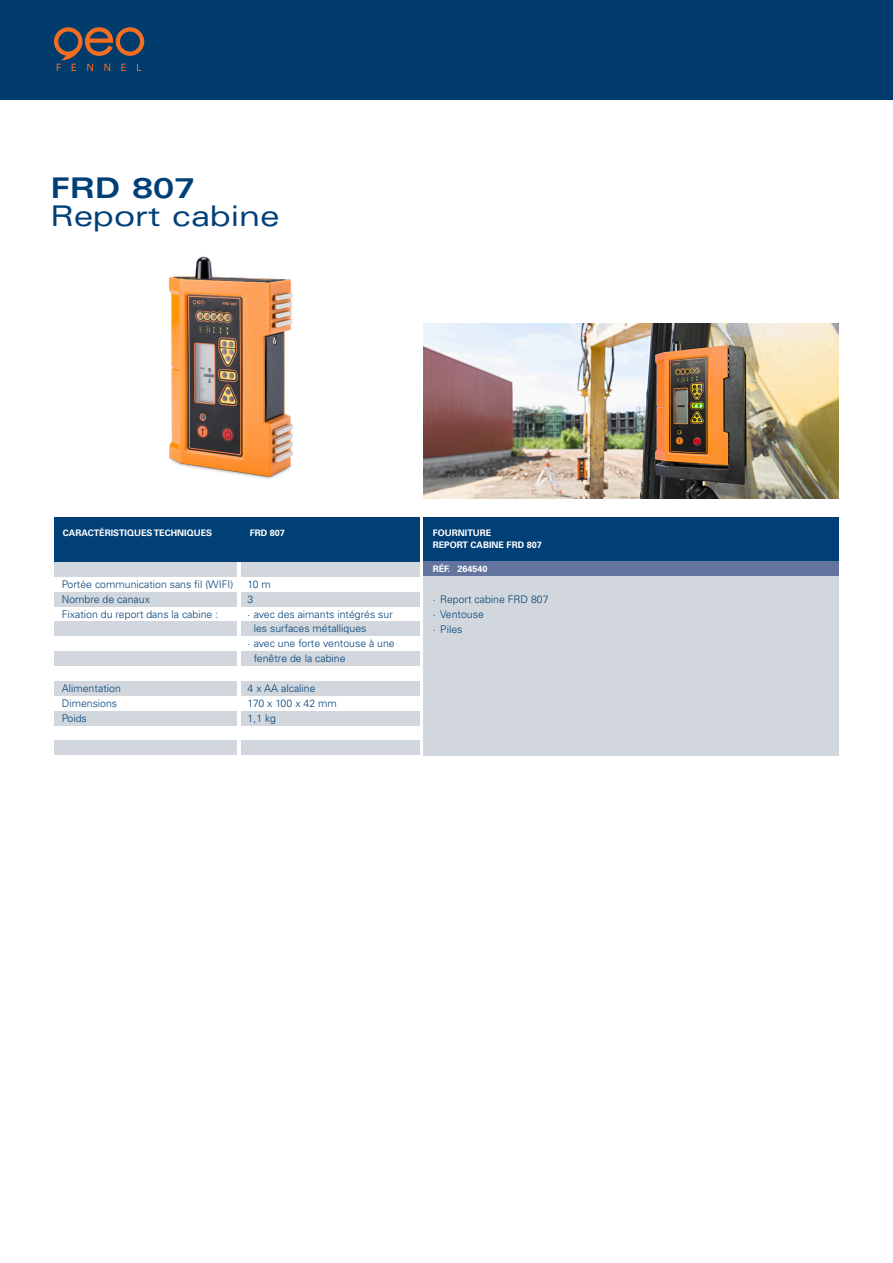
<style>
.page{position:relative;width:893px;height:1263px;background:#fff}
.page>*{position:absolute;margin:0;border:0;box-sizing:border-box;transform-origin:0 0}
.PRODUKT_2_Titel{font:expanded 28.5px "Univers LT Std";color:#014077}
.PRODUKT_2_Titel-2{font:700 expanded 28.5px "Univers LT Std";color:#014077}
.Text_in_Kästen{font:300 10.5px/14.9px "Univers LT Std";color:#014077}
.Text_in_seitlichen_K{font:300 10.5px "Univers LT Std";color:#014077}
.KASTEN_Head_blau{font:700 9px "Univers LT Std";color:#fff}
</style>
<div class="page">
<div style="left:0;top:0;width:893px;height:100px;background:#013c6c"></div>
<svg style="left:54px;top:27px;width:90px;height:44px"></svg>
<img style="left:169px;top:256px;width:124px;height:223px">
<img style="left:424px;top:324px;width:415px;height:174px">
<div style="left:424px;top:517px;width:415px;height:45px;background:#014077"></div>
<div style="left:424px;top:561px;width:415px;height:194px;background:#d1d7dc"></div>
<div style="left:241px;top:651px;width:179px;height:15px;background:#d1d7dc"></div>
<div style="left:54px;top:651px;width:183px;height:15px;background:#d1d7dc"></div>
<div style="left:241px;top:621px;width:179px;height:15px;background:#d1d7dc"></div>
<div style="left:54px;top:621px;width:183px;height:15px;background:#d1d7dc"></div>
<div style="left:241px;top:681px;width:179px;height:15px;background:#d1d7dc"></div>
<div style="left:241px;top:740px;width:179px;height:15px;background:#d1d7dc"></div>
<div style="left:54px;top:681px;width:183px;height:15px;background:#d1d7dc"></div>
<div style="left:54px;top:740px;width:183px;height:15px;background:#d1d7dc"></div>
<div style="left:241px;top:711px;width:179px;height:15px;background:#d1d7dc"></div>
<div style="left:54px;top:711px;width:183px;height:15px;background:#d1d7dc"></div>
<div style="left:241px;top:592px;width:179px;height:15px;background:#d1d7dc"></div>
<div style="left:54px;top:592px;width:183px;height:15px;background:#d1d7dc"></div>
<div style="left:241px;top:562px;width:179px;height:15px;background:#d1d7dc"></div>
<div style="left:54px;top:562px;width:183px;height:15px;background:#d1d7dc"></div>
<div style="left:424px;top:561px;width:415px;height:15px;background:#63749e"></div>
<div style="left:54px;top:517px;width:366px;height:45px;background:#014077"></div>
<p class="PRODUKT_2_Titel-2" style="left:51px;top:171px;width:146px">FRD 807</p>
<p class="PRODUKT_2_Titel" style="left:51px;top:199px;width:230px">Report cabine</p>
<p class="KASTEN_Head_blau" style="left:63px;top:527px;width:151px">CARACTÉRISTIQUES TECHNIQUES</p>
<p class="KASTEN_Head_blau" style="left:250px;top:527px;width:37px">FRD 807</p>
<p class="Text_in_Kästen" style="left:62px;top:577px;width:173px">Portée communication sans fil (WIFI)</p>
<p class="Text_in_Kästen" style="left:248px;top:577px;width:25px">10 m</p>
<p class="Text_in_Kästen" style="left:62px;top:591px;width:90px">Nombre de canaux</p>
<p class="Text_in_Kästen" style="left:248px;top:591px;width:7px">3</p>
<p class="Text_in_Kästen" style="left:62px;top:606px;width:158px">Fixation du report dans la cabine :</p>
<p class="Text_in_Kästen" style="left:254px;top:606px;width:141px;text-indent:-6px">· avec des aimants intégrés sur les surfaces métalliques</p>
<p class="Text_in_Kästen" style="left:254px;top:636px;width:142px;text-indent:-6px">· avec une forte ventouse à une fenêtre de la cabine</p>
<p class="Text_in_Kästen" style="left:62px;top:681px;width:61px">Alimentation</p>
<p class="Text_in_Kästen" style="left:248px;top:681px;width:70px">4 x AA alcaline</p>
<p class="Text_in_Kästen" style="left:62px;top:696px;width:57px">Dimensions</p>
<p class="Text_in_Kästen" style="left:248px;top:696px;width:91px">170 x 100 x 42 mm</p>
<p class="Text_in_Kästen" style="left:62px;top:711px;width:27px">Poids</p>
<p class="Text_in_Kästen" style="left:248px;top:711px;width:30px">1,1 kg</p>
<p class="KASTEN_Head_blau" style="left:433px;top:527px;width:60px">FOURNITURE</p>
<p class="KASTEN_Head_blau" style="left:433px;top:539px;width:110px">REPORT CABINE FRD 807</p>
<p class="KASTEN_Head_blau" style="left:433px;top:563px;width:56px">RÉF. 264540</p>
<p class="Text_in_seitlichen_K" style="left:433px;top:593px;width:117px">· Report cabine FRD 807</p>
<p class="Text_in_seitlichen_K" style="left:433px;top:608px;width:53px">· Ventouse</p>
<p class="Text_in_seitlichen_K" style="left:433px;top:622px;width:31px">· Piles</p>
</div>
